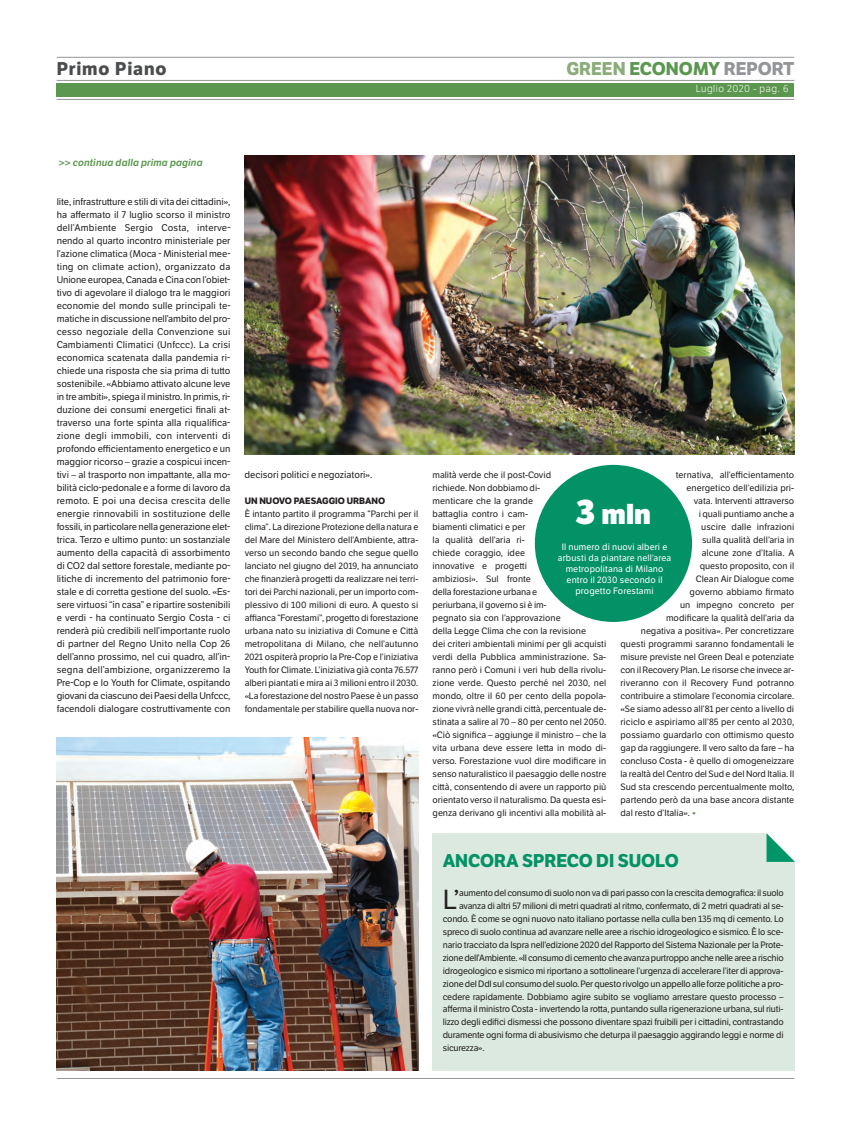
<style>
.page{position:relative;width:851px;height:1134px;background:#fff}
.page>*{position:absolute;margin:0;border:0;box-sizing:border-box;transform-origin:0 0}
.t1{font:800 28px "LFT Etica";color:#fff}
.t2{font:26.8px "LFT Etica";color:#231f20}
.t3{font:700 18px "LFT Etica";letter-spacing:-.005em;color:#039266}
.t4{font:700 18px "LFT Etica";color:#5b974e}
.t5{font:700 18px "LFT Etica";letter-spacing:.05em;color:#4b4c4d}
.t6{font:italic 600 10px "LFT Etica";color:#5b974e}
.t7{font:300 10px "LFT Etica";letter-spacing:.05em;color:#fff}
.t8{font:9.5px/13px "LFT Etica";color:#231f20;text-align:justify}
.t9{font:9px/13px "LFT Etica";letter-spacing:-.005em;color:#231f20;text-align:justify}
.t10{font:9px/11px "LFT Etica";letter-spacing:.015em;color:#fff;text-align:center}
.t11{font:9px "LFT Etica";letter-spacing:-.03em;color:#231f20}
.t12{font:9px "LFT Etica";letter-spacing:-.025em;color:#231f20}
.t13{font:700 9px "LFT Etica";color:#231f20}
.s1{color:#8aad7a}
.s2{color:#939598}
.s3{font-weight:700;color:#5b974e}
.s4{font-size:35px}
</style>
<div class="page">
<hr style="left:57px;top:57px;width:737px;height:1px;background:#939598">
<div style="left:57px;top:83px;width:737px;height:13px;background:#5b974e"></div>
<hr style="left:57px;top:99px;width:737px;height:1px;background:#939598">
<hr style="left:57px;top:80px;width:737px;height:1px;background:#939598">
<hr style="left:57px;top:1078px;width:737px;height:1px;background:#939598">
<img style="left:57px;top:737px;width:361px;height:333px">
<img style="left:244px;top:155px;width:550px;height:300px">
<div style="left:534px;top:465px;width:158px;height:157px;background:#039266;border-radius:50%"></div>
<div style="left:432px;top:833px;width:362px;height:237px;background:#dbe9e0"></div>
<h3 class="t5" style="left:57px;top:62px;width:111px">Primo Piano</h3>
<h3 class="t4" style="left:566px;top:62px;width:229px"><span class="s1">GREEN</span> ECONOMY <span class="s2">REPORT</span></h3>
<p class="t7" style="left:695px;top:83px;width:94px">Luglio 2020 - pag. 6</p>
<p class="t6" style="left:59px;top:159px;width:145px">&gt;&gt; continua dalla prima pagina</p>
<p class="t8" style="left:57px;top:196px;width:175px">lite, infrastrutture e stili di vita dei cittadini», ha affermato il 7 luglio scorso il ministro dell’Ambiente Sergio Costa, interve&shy;nendo al quarto incontro ministeriale per l’azione climatica (Moca - Ministerial mee&shy;ting on climate action), organizzato da Unione europea, Canada e Cina con l’obiet&shy;tivo di agevolare il dialogo tra le maggiori economie del mondo sulle principali te&shy;matiche in discussione nell’ambito del pro&shy;cesso negoziale della Convenzione sui Cambiamenti Climatici (Unfccc). La crisi economica scatenata dalla pandemia ri&shy;chiede una risposta che sia prima di tutto sostenibile. «Abbiamo attivato alcune leve in tre ambiti», spiega il ministro. In primis, ri&shy;duzione dei consumi energetici finali at&shy;traverso una forte spinta alla riqualifica&shy;zione degli immobili, con interventi di profondo efficientamento energetico e un maggior ricorso – grazie a cospicui incen&shy;tivi – al trasporto non impattante, alla mo&shy;bilità ciclo-pedonale e a forme di lavoro da remoto. E poi una decisa crescita delle energie rinnovabili in sostituzione delle fossili, in particolare nella generazione elet&shy;trica. Terzo e ultimo punto: un sostanziale aumento della capacità di assorbimento di CO2 dal settore forestale, mediante po&shy;litiche di incremento del patrimonio fore&shy;stale e di corretta gestione del suolo. «Es&shy;sere virtuosi “in casa” e ripartire sostenibili e verdi - ha continuato Sergio Costa - ci renderà più credibili nell’importante ruolo di partner del Regno Unito nella Cop 26 dell’anno prossimo, nel cui quadro, all’in&shy;segna dell’ambizione, organizzeremo la Pre-Cop e lo Youth for Climate, ospitando giovani da ciascuno dei Paesi della Unfccc, facendoli dialogare costruttivamente con</p>
<p class="t8" style="left:244px;top:469px;width:129px">decisori politici e negoziatori».</p>
<p class="t13" style="left:244px;top:498px;width:142px">UN NUOVO PAESAGGIO URBANO</p>
<p class="t9" style="left:244px;top:508px;width:175px">È intanto partito il programma “Parchi per il clima”. La direzione Protezione della natura e del Mare del Ministero dell’Ambiente, attra&shy;verso un secondo bando che segue quello lanciato nel giugno del 2019, ha annunciato che finanzierà progetti da realizzare nei terri&shy;tori dei Parchi nazionali, per un importo com&shy;plessivo di 100 milioni di euro. A questo si affianca “Forestami”, progetto di forestazione urbana nato su iniziativa di Comune e Città metropolitana di Milano, che nell’autunno 2021 ospiterà proprio la Pre-Cop e l’iniziativa Youth for Climate. L’iniziativa già conta 76.577 alberi piantati e mira ai 3 milioni entro il 2030. «La forestazione del nostro Paese è un passo fondamentale per stabilire quella nuova nor-</p>
<p class="t9" style="left:432px;top:469px;width:175px;text-align:left">malità verde che il post-Covid<br>richiede. Non dobbiamo di-<br>menticare che la grande<br>battaglia contro i cam-<br>biamenti climatici e per<br>la qualità dell’aria ri-<br>chiede coraggio, idee<br>innovative e progetti<br>ambiziosi». Sul fronte<br>della forestazione urbana e<br>periurbana, il governo si è im-<br>pegnato sia con l’approvazione<br>della Legge Clima che con la revisione<br>dei criteri ambientali minimi per gli acquisti verdi della Pubblica amministrazione. Sa&shy;ranno però i Comuni i veri hub della rivolu&shy;zione verde. Questo perché nel 2030, nel mondo, oltre il 60 per cento della popola&shy;zione vivrà nelle grandi città, percentuale de&shy;stinata a salire al 70 – 80 per cento nel 2050. «Ciò significa – aggiunge il ministro – che la vita urbana deve essere letta in modo di&shy;verso. Forestazione vuol dire modificare in senso naturalistico il paesaggio delle nostre città, consentendo di avere un rapporto più orientato verso il naturalismo. Da questa esi&shy;genza derivano gli incentivi alla mobilità al-</p>
<p class="t9" style="left:675px;top:469px;width:120px">ternativa, all’efficientamento</p>
<p class="t9" style="left:686px;top:482px;width:109px">energetico dell’edilizia pri-</p>
<p class="t9" style="left:693px;top:495px;width:102px">vata. Interventi attraverso</p>
<p class="t9" style="left:698px;top:508px;width:97px">i quali puntiamo anche a</p>
<p class="t9" style="left:701px;top:521px;width:94px">uscire dalle infrazioni</p>
<p class="t9" style="left:702px;top:534px;width:94px">sulla qualità dell’aria in</p>
<p class="t9" style="left:701px;top:547px;width:94px">alcune zone d’Italia. A</p>
<p class="t9" style="left:699px;top:560px;width:96px">questo proposito, con il</p>
<p class="t9" style="left:695px;top:573px;width:100px">Clean Air Dialogue come</p>
<p class="t9" style="left:689px;top:586px;width:106px">governo abbiamo firmato</p>
<p class="t9" style="left:680px;top:599px;width:116px">un impegno concreto per</p>
<p class="t9" style="left:666px;top:612px;width:130px">modificare la qualità dell’aria da</p>
<p class="t9" style="left:640px;top:625px;width:155px">negativa a positiva». Per concretizzare</p>
<p class="t9" style="left:620px;top:638px;width:175px">questi programmi saranno fondamentali le</p>
<p class="t9" style="left:620px;top:651px;width:175px">misure previste nel Green Deal e potenziate</p>
<p class="t9" style="left:620px;top:664px;width:175px">con il Recovery Plan. Le risorse che invece ar-</p>
<p class="t9" style="left:620px;top:677px;width:175px">riveranno con il Recovery Fund potranno</p>
<p class="t9" style="left:620px;top:690px;width:175px">contribuire a stimolare l’economia circolare.</p>
<p class="t9" style="left:620px;top:703px;width:175px">«Se siamo adesso all’81 per cento a livello di</p>
<p class="t9" style="left:620px;top:716px;width:175px">riciclo e aspiriamo all’85 per cento al 2030,</p>
<p class="t9" style="left:620px;top:729px;width:175px">possiamo guardarlo con ottimismo questo</p>
<p class="t9" style="left:620px;top:742px;width:175px">gap da raggiungere. Il vero salto da fare – ha</p>
<p class="t9" style="left:620px;top:755px;width:175px">concluso Costa - è quello di omogeneizzare</p>
<p class="t9" style="left:620px;top:768px;width:175px">la realtà del Centro del Sud e del Nord Italia. Il</p>
<p class="t9" style="left:620px;top:781px;width:175px">Sud sta crescendo percentualmente molto,</p>
<p class="t9" style="left:620px;top:794px;width:175px">partendo però da una base ancora distante</p>
<p class="t9" style="left:620px;top:807px;width:77px">dal resto d’Italia». <span class="s3">•</span></p>
<h1 class="t1" style="left:576px;top:498px;width:76px"><span class="s4">3</span> mln</h1>
<p class="t10" style="left:557px;top:542px;width:115px">Il numero di nuovi alberi e arbusti da piantare nell’area metropolitana di Milano entro il 2030 secondo il progetto Forestami</p>
<h3 class="t3" style="left:442px;top:854px;width:237px">ANCORA SPRECO DI SUOLO</h3>
<h2 class="t2" style="left:442px;top:889px;width:18px">L’</h2>
<p class="t12" style="left:459px;top:889px;width:326px">aumento del consumo di suolo non va di pari passo con la crescita demografica: il suolo</p>
<p class="t9" style="left:459px;top:900px;width:326px">avanza di altri 57 milioni di metri quadrati al ritmo, confermato, di 2 metri quadrati al se-</p>
<p class="t9" style="left:442px;top:913px;width:342px">condo. È come se ogni nuovo nato italiano portasse nella culla ben 135 mq di cemento. Lo</p>
<p class="t9" style="left:442px;top:926px;width:342px">spreco di suolo continua ad avanzare nelle aree a rischio idrogeologico e sismico. È lo sce-</p>
<p class="t9" style="left:442px;top:939px;width:342px">nario tracciato da Ispra nell’edizione 2020 del Rapporto del Sistema Nazionale per la Prote-</p>
<p class="t11" style="left:442px;top:954px;width:342px">zione dell’Ambiente. «Il consumo di cemento che avanza purtroppo anche nelle aree a rischio</p>
<p class="t9" style="left:442px;top:965px;width:342px">idrogeologico e sismico mi riportano a sottolineare l’urgenza di accelerare l’iter di approva-</p>
<p class="t9" style="left:442px;top:978px;width:342px">zione del Ddl sul consumo del suolo. Per questo rivolgo un appello alle forze politiche a pro-</p>
<p class="t9" style="left:442px;top:991px;width:342px">cedere rapidamente. Dobbiamo agire subito se vogliamo arrestare questo processo –</p>
<p class="t9" style="left:442px;top:1004px;width:342px">afferma il ministro Costa - invertendo la rotta, puntando sulla rigenerazione urbana, sul riuti-</p>
<p class="t9" style="left:442px;top:1017px;width:342px">lizzo degli edifici dismessi che possono diventare spazi fruibili per i cittadini, contrastando</p>
<p class="t9" style="left:442px;top:1030px;width:342px">duramente ogni forma di abusivismo che deturpa il paesaggio aggirando leggi e norme di</p>
<p class="t9" style="left:442px;top:1043px;width:43px">sicurezza».</p>
</div>
